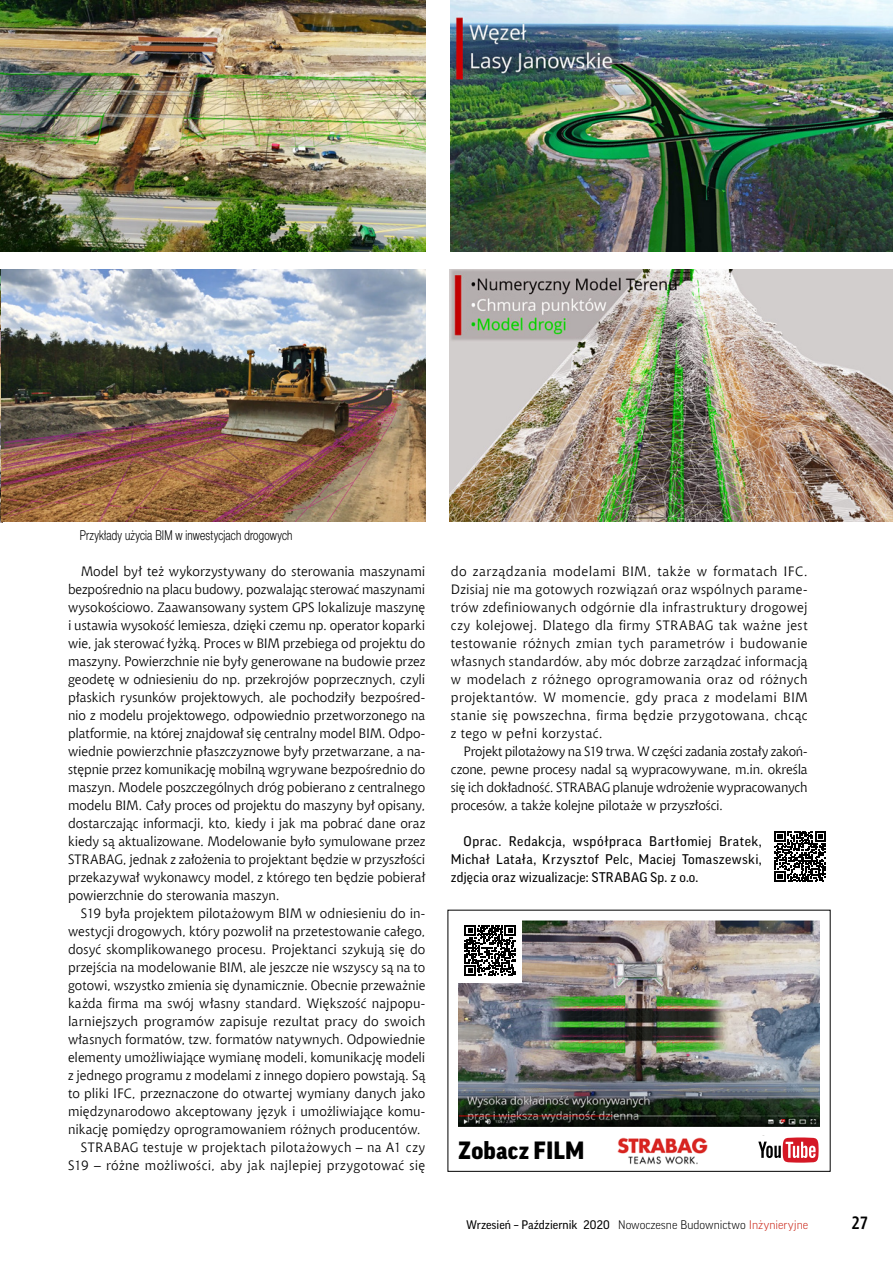
<style>
.page{position:relative;width:893px;height:1263px;background:#fff}
.page>*{position:absolute;margin:0;border:0;box-sizing:border-box;transform-origin:0 0}
.srodtytuly{font:900 24.15px "Good Pro";letter-spacing:.005em;color:#000}
.t1{font:700 18px "Aerton Cnd EFN";color:#000}
.text_podstawowy{font:13.5px/18px "Chianti EU";letter-spacing:.015em;color:#000;text-align:justify}
.opis_artykulu{font:13.5px/18px "Good Pro";letter-spacing:.015em;color:#000;text-align:justify}
.podpos_zdjecia_2{font:13.5px "Switzer Cnd EFN Light";letter-spacing:.015em;color:#000;scale:.9 1}
.t2{font:12px "Good Pro";color:#000}
.s1{font-weight:300}
.s2{font-weight:300;color:#cb2a1d}
</style>
<div class="page">
<img style="left:451px;top:0;width:442px;height:251px">
<img style="left:0;top:269px;width:425px;height:253px">
<svg style="left:774px;top:831px;width:52px;height:51px"></svg>
<img style="left:0;top:0;width:425px;height:251px">
<img style="left:450px;top:269px;width:443px;height:252px">
<img style="left:617px;top:1137px;width:91px;height:28px">
<img style="left:458px;top:921px;width:362px;height:206px">
<div style="left:458px;top:919px;width:64px;height:63px;background:#fff"></div>
<svg style="left:465px;top:925px;width:50px;height:51px"></svg>
<svg style="left:758px;top:1137px;width:61px;height:26px"></svg>
<p class="podpos_zdjecia_2" style="left:80px;top:527px;width:238px">Przykłady użycia BIM w inwestycjach drogowych</p>
<p class="text_podstawowy" style="left:68px;top:562px;width:359px;text-indent:13px">Model był też wykorzystywany do sterowania maszynami bezpośrednio na placu budowy, pozwalając sterować maszynami wysokościowo. Zaawansowany system GPS lokalizuje maszynę i ustawia wysokość lemiesza, dzięki czemu np. operator koparki wie, jak sterować łyżką. Proces w BIM przebiega od projektu do maszyny. Powierzchnie nie były generowane na budowie przez geodetę w odniesieniu do np. przekrojów poprzecznych, czyli płaskich rysunków projektowych, ale pochodziły bezpośred&shy;nio z modelu projektowego, odpowiednio przetworzonego na platformie, na której znajdował się centralny model BIM. Odpo&shy;wiednie powierzchnie płaszczyznowe były przetwarzane, a na&shy;stępnie przez komunikację mobilną wgrywane bezpośrednio do maszyn. Modele poszczególnych dróg pobierano z centralnego modelu BIM. Cały proces od projektu do maszyny był opisany, dostarczając informacji, kto, kiedy i jak ma pobrać dane oraz kiedy są aktualizowane. Modelowanie było symulowane przez STRABAG, jednak z założenia to projektant będzie w przyszłości przekazywał wykonawcy model, z którego ten będzie pobierał powierzchnie do sterowania maszyn.</p>
<p class="text_podstawowy" style="left:68px;top:904px;width:359px;text-indent:13px">S19 była projektem pilotażowym BIM w odniesieniu do in&shy;westycji drogowych, który pozwolił na przetestowanie całego, dosyć skomplikowanego procesu. Projektanci szykują się do przejścia na modelowanie BIM, ale jeszcze nie wszyscy są na to gotowi, wszystko zmienia się dynamicznie. Obecnie przeważnie każda firma ma swój własny standard. Większość najpopu&shy;larniejszych programów zapisuje rezultat pracy do swoich własnych formatów, tzw. formatów natywnych. Odpowiednie elementy umożliwiające wymianę modeli, komunikację modeli z jednego programu z modelami z innego dopiero powstają. Są to pliki IFC, przeznaczone do otwartej wymiany danych jako międzynarodowo akceptowany język i umożliwiające komu&shy;nikację pomiędzy oprogramowaniem różnych producentów.</p>
<p class="text_podstawowy" style="left:68px;top:1138px;width:359px;text-align:right">STRABAG testuje w projektach pilotażowych – na A1 czy<br>S19 – różne możliwości, aby jak najlepiej przygotować się</p>
<p class="text_podstawowy" style="left:451px;top:562px;width:358px">do zarządzania modelami BIM, także w formatach IFC.<br>Dzisiaj nie ma gotowych rozwiązań oraz wspólnych parame&shy;trów zdefiniowanych odgórnie dla infrastruktury drogowej czy kolejowej. Dlatego dla firmy STRABAG tak ważne jest testowanie różnych zmian tych parametrów i budowanie własnych standardów, aby móc dobrze zarządzać informacją w modelach z różnego oprogramowania oraz od różnych projektantów. W momencie, gdy praca z modelami BIM stanie się powszechna, firma będzie przygotowana, chcąc z tego w pełni korzystać.</p>
<p class="text_podstawowy" style="left:451px;top:742px;width:358px;text-indent:13px">Projekt pilotażowy na S19 trwa. W części zadania zostały zakoń&shy;czone, pewne procesy nadal są wypracowywane, m.in. określa się ich dokładność. STRABAG planuje wdrożenie wypracowanych procesów, a także kolejne pilotaże w przyszłości.</p>
<p class="opis_artykulu" style="left:451px;top:832px;width:312px;text-indent:13px">Oprac. Redakcja, współpraca Bartłomiej Bratek, Michał Latała, Krzysztof Pelc, Maciej Tomaszewski, zdjęcia oraz wizualizacje: STRABAG Sp. z o.o.</p>
<p class="srodtytuly" style="left:458px;top:1137px;width:128px">Zobacz FILM</p>
<p class="t2" style="left:466px;top:1218px;width:343px">Wrzesień – Październik 2020 <span class="s1">Nowoczesne Budownictwo</span> <span class="s2">Inżynieryjne</span></p>
<p class="t1" style="left:851px;top:1212px;width:18px">27</p>
</div>
